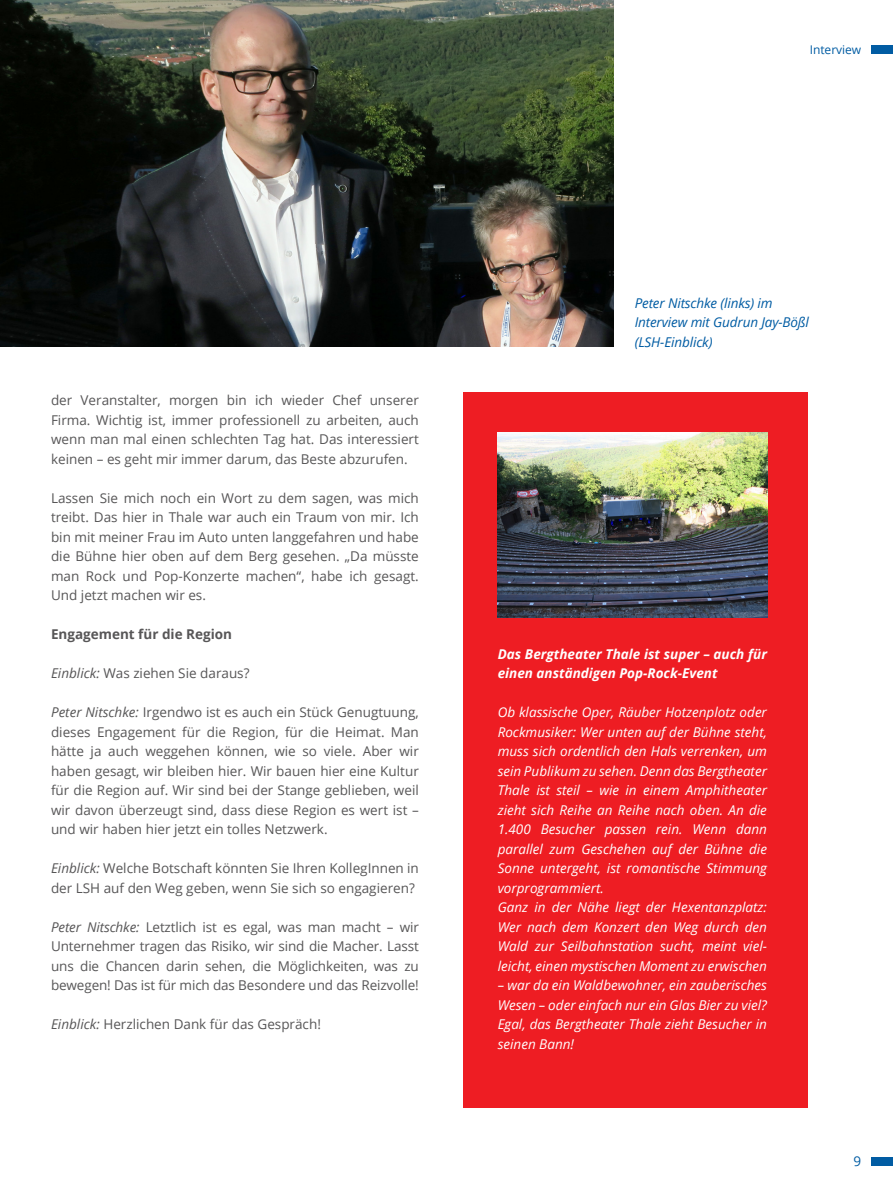
<style>
.page{position:relative;width:893px;height:1191px;background:#fff}
.page>*{position:absolute;margin:0;border:0;box-sizing:border-box;transform-origin:0 0}
.t1{font:13.5px/19.5px "Open Sans";color:#575657;text-align:justify}
.t2{font:italic 13.5px/19.5px "Open Sans";color:#fff}
.t3{font:italic 700 13.5px/19.5px "Open Sans";color:#fff}
.t4{font:italic 13.5px/19.5px "Open Sans";letter-spacing:-.01em;color:#015ca3}
.t5{font:700 13.5px "Open Sans";color:#575657}
.t6{font:13.5px "Open Sans";color:#015ca3}
.t7{font:12px "Open Sans";letter-spacing:-.005em;color:#015ca3}
.s1{font-style:italic}
</style>
<div class="page">
<img style="left:1px;top:0;width:612px;height:346px">
<div style="left:463px;top:392px;width:345px;height:715px;background:#ee1d23"></div>
<img style="left:498px;top:432px;width:269px;height:185px">
<div style="left:872px;top:45px;width:21px;height:9px;background:#015ca3"></div>
<div style="left:872px;top:1157px;width:21px;height:9px;background:#015ca3"></div>
<p class="t7" style="left:810px;top:41px;width:53px">Interview</p>
<p class="t1" style="left:51px;top:390px;width:369px">der Veranstalter, morgen bin ich wieder Chef unserer Firma. Wichtig ist, immer professionell zu arbeiten, auch wenn man mal einen schlechten Tag hat. Das interessiert keinen – es geht mir immer darum, das Beste abzurufen.</p>
<p class="t1" style="left:51px;top:487px;width:369px">Lassen Sie mich noch ein Wort zu dem sagen, was mich treibt. Das hier in Thale war auch ein Traum von mir. Ich bin mit meiner Frau im Auto unten langgefahren und habe die Bühne hier oben auf dem Berg gesehen. „Da müsste man Rock und Pop-Konzerte machen“, habe ich gesagt.<br>Und jetzt machen wir es.</p>
<p class="t5" style="left:51px;top:625px;width:183px">Engagement für die Region</p>
<p class="t1" style="left:51px;top:663px;width:200px"><span class="s1">Einblick:</span> Was ziehen Sie daraus?</p>
<p class="t1" style="left:51px;top:702px;width:369px"><span class="s1">Peter Nitschke:</span> Irgendwo ist es auch ein Stück Genugtuung, dieses Engagement für die Region, für die Heimat. Man hätte ja auch weggehen können, wie so viele. Aber wir haben gesagt, wir bleiben hier. Wir bauen hier eine Kultur für die Region auf. Wir sind bei der Stange geblieben, weil wir davon überzeugt sind, dass diese Region es wert ist – und wir haben hier jetzt ein tolles Netzwerk.</p>
<p class="t1" style="left:51px;top:858px;width:369px"><span class="s1">Einblick:</span> Welche Botschaft könnten Sie Ihren KollegInnen in der LSH auf den Weg geben, wenn Sie sich so engagieren?</p>
<p class="t1" style="left:51px;top:916px;width:369px"><span class="s1">Peter Nitschke:</span> Letztlich ist es egal, was man macht – wir Unternehmer tragen das Risiko, wir sind die Macher. Lasst uns die Chancen darin sehen, die Möglichkeiten, was zu bewegen! Das ist für mich das Besondere und das Reizvolle!</p>
<p class="t1" style="left:51px;top:1014px;width:271px"><span class="s1">Einblick:</span> Herzlichen Dank für das Gespräch!</p>
<p class="t4" style="left:635px;top:292px;width:176px">Peter Nitschke (links) im<br>Interview mit Gudrun Jay-Bößl (LSH-Einblick)</p>
<p class="t3" style="left:498px;top:644px;width:271px">Das Bergtheater Thale ist super – auch für einen anständigen Pop-Rock-Event</p>
<p class="t2" style="left:498px;top:702px;width:271px">Ob klassische Oper, Räuber Hotzenplotz oder Rockmusiker: Wer unten auf der Bühne steht, muss sich ordentlich den Hals verrenken, um sein Publikum zu sehen. Denn das Bergtheater Thale ist steil – wie in einem Amphitheater zieht sich Reihe an Reihe nach oben. An die 1.400 Besucher passen rein. Wenn dann parallel zum Geschehen auf der Bühne die Sonne untergeht, ist romantische Stimmung vorprogrammiert.<br>Ganz in der Nähe liegt der Hexentanzplatz:<br>Wer nach dem Konzert den Weg durch den Wald zur Seilbahnstation sucht, meint viel&shy;leicht, einen mystischen Moment zu erwischen</p>
<p class="t2" style="left:498px;top:975px;width:271px;text-align:justify">– war da ein Waldbewohner, ein zauberisches Wesen – oder einfach nur ein Glas Bier zu viel?<br>Egal, das Bergtheater Thale zieht Besucher in seinen Bann!</p>
<p class="t6" style="left:853px;top:1151px;width:9px">9</p>
</div>
